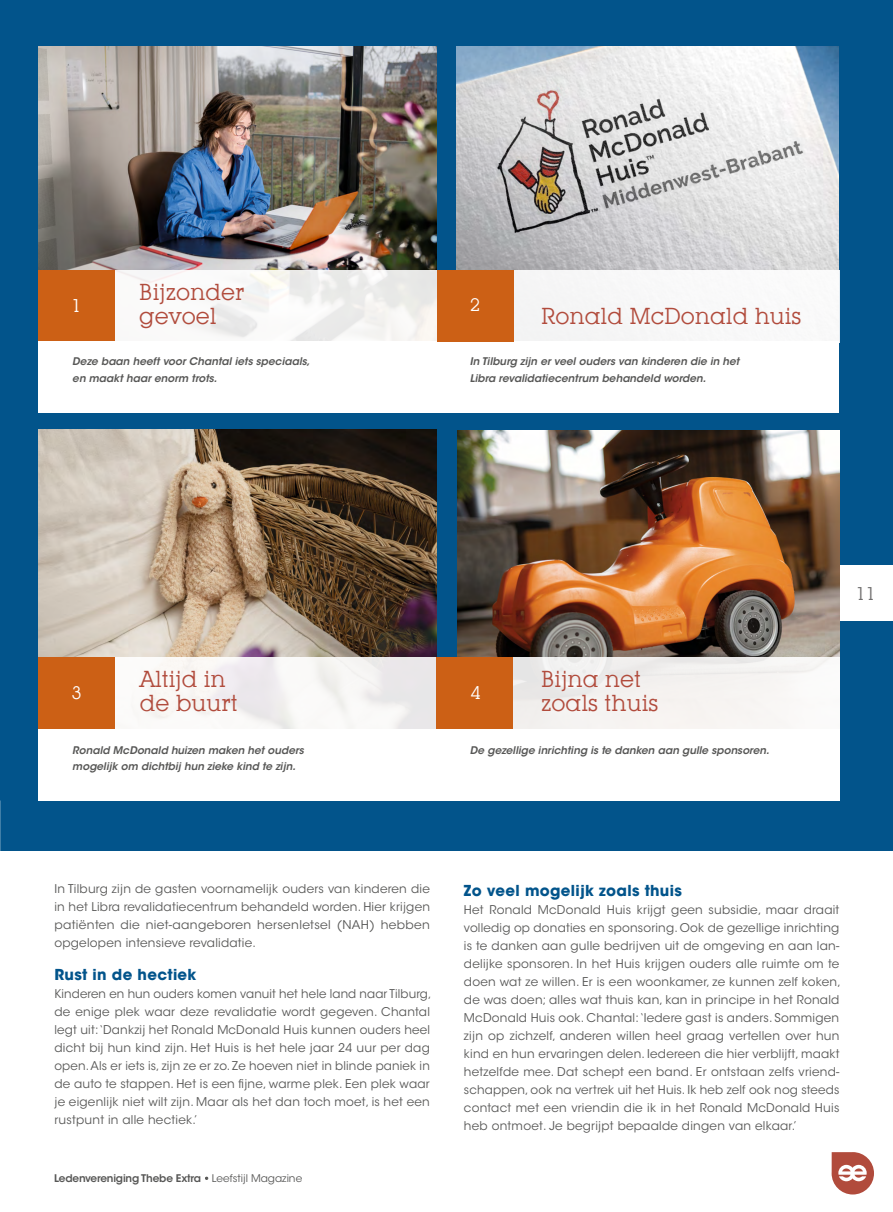
<style>
.page{position:relative;width:893px;height:1212px;background:#fff}
.page>*{position:absolute;margin:0;border:0;box-sizing:border-box;transform-origin:0 0}
.t1{font:22.5px/24px "Lubalin Graph IT Cby BT";color:#b14b3c}
.t2{font:18px "Lubalin Graph IT Cby BT";color:#fff}
.t3{font:18px "Lubalin Graph IT Cby BT";color:#706f6f}
.t4{font:700 15px "ITC Avant Garde Std";letter-spacing:.02em;color:#02548b}
.t5{font:12px/18px "ITC Avant Garde Std";letter-spacing:.02em;color:#575756}
.t6{font:italic 12px "ITC Avant Garde Std";letter-spacing:.02em;color:#575756}
.t7{font:italic 600 10.5px/16.5px "ITC Avant Garde Std";color:#575756}
.t8{font:600 10.5px "ITC Avant Garde Std";letter-spacing:-.015em;color:#575756}
.s1{font-weight:400}
</style>
<div class="page">
<div style="left:0;top:0;width:893px;height:850px;background:#02548b"></div>
<div style="left:839px;top:566px;width:54px;height:55px;background:#fff"></div>
<img style="left:458px;top:430px;width:381px;height:228px">
<div style="left:513px;top:658px;width:326px;height:72px;background:linear-gradient(to right,#eeeceb,#faf8f7)"></div>
<img style="left:456px;top:47px;width:383px;height:223px">
<div style="left:513px;top:270px;width:326px;height:72px;background:#f8f8f8"></div>
<img style="left:38px;top:47px;width:399px;height:223px">
<img style="left:38px;top:430px;width:399px;height:227px">
<div style="left:38px;top:657px;width:77px;height:73px;background:#cc6015"></div>
<div style="left:115px;top:657px;width:322px;height:73px;background:linear-gradient(to right,#fbf9f8,#edeced)"></div>
<div style="left:114px;top:270px;width:323px;height:72px;background:linear-gradient(to right,#fbfafa,#eeeeeb)"></div>
<div style="left:38px;top:270px;width:77px;height:72px;background:#cc6015"></div>
<div style="left:38px;top:341px;width:801px;height:72px;background:#fff"></div>
<div style="left:38px;top:729px;width:801px;height:72px;background:#fff"></div>
<hr style="left:0;top:315px;width:1px;height:538px;background:#000">
<svg style="left:832px;top:1152px;width:42px;height:42px"></svg>
<div style="left:437px;top:270px;width:76px;height:71px;background:#cc6015"></div>
<div style="left:436px;top:658px;width:77px;height:71px;background:#cc6015"></div>
<h2 class="t2" style="left:71px;top:294px;width:12px">1</h2>
<h1 class="t1" style="left:139px;top:280px;width:107px">Bijzonder gevoel</h1>
<h2 class="t2" style="left:470px;top:294px;width:12px">2</h2>
<h1 class="t1" style="left:541px;top:304px;width:262px">Ronald McDonald huis</h1>
<p class="t7" style="left:72px;top:353px;width:239px">Deze baan heeft voor Chantal iets speciaals, en maakt haar enorm trots.</p>
<p class="t7" style="left:470px;top:353px;width:271px">In Tilburg zijn er veel ouders van kinderen die in het<br>Libra revalidatiecentrum behandeld worden.</p>
<h2 class="t2" style="left:71px;top:682px;width:12px">3</h2>
<h1 class="t1" style="left:140px;top:667px;width:100px">Altijd in de buurt</h1>
<h2 class="t2" style="left:471px;top:682px;width:12px">4</h2>
<h1 class="t1" style="left:541px;top:667px;width:119px">Bijna net zoals thuis</h1>
<p class="t7" style="left:72px;top:742px;width:233px">Ronald McDonald huizen maken het ouders</p>
<p class="t7" style="left:470px;top:742px;width:301px">De gezellige inrichting is te danken aan gulle sponsoren.</p>
<p class="t7" style="left:72px;top:758px;width:225px">mogelijk om dichtbij hun zieke kind te zijn.</p>
<p class="t6" style="left:72px;top:752px;width:258px">cust ation res aut que pore quam endam.</p>
<h2 class="t3" style="left:856px;top:583px;width:22px">11</h2>
<p class="t5" style="left:54px;top:880px;width:377px;text-align:justify">In Tilburg zijn de gasten voornamelijk ouders van kinderen die in het Libra revalidatiecentrum behandeld worden. Hier krijgen patiënten die niet-aangeboren hersenletsel (NAH) hebben opgelopen intensieve revalidatie.</p>
<p class="t4" style="left:54px;top:965px;width:144px">Rust in de hectiek</p>
<p class="t5" style="left:54px;top:985px;width:378px">Kinderen en hun ouders komen vanuit het hele land naar Tilburg, de enige plek waar deze revalidatie wordt gegeven. Chantal legt uit: ‘Dankzij het Ronald McDonald Huis kunnen ouders heel dicht bij hun kind zijn. Het Huis is het hele jaar 24 uur per dag open. Als er iets is, zijn ze er zo. Ze hoeven niet in blinde paniek in de auto te stappen. Het is een fijne, warme plek. Een plek waar je eigenlijk niet wilt zijn. Maar als het dan toch moet, is het een rustpunt in alle hectiek.’</p>
<p class="t8" style="left:54px;top:1172px;width:250px">Ledenvereniging Thebe Extra <span class="s1">• Leefstijl Magazine</span></p>
<p class="t4" style="left:464px;top:880px;width:219px">Zo veel mogelijk zoals thuis</p>
<p class="t5" style="left:464px;top:900px;width:378px">Het Ronald McDonald Huis krijgt geen subsidie, maar draait volledig op donaties en sponsoring. Ook de gezellige inrichting is te danken aan gulle bedrijven uit de omgeving en aan lan&shy;delijke sponsoren. In het Huis krijgen ouders alle ruimte om te doen wat ze willen. Er is een woonkamer, ze kunnen zelf koken, de was doen; alles wat thuis kan, kan in principe in het Ronald McDonald Huis ook. Chantal: ‘Iedere gast is anders. Sommigen zijn op zichzelf, anderen willen heel graag vertellen over hun kind en hun ervaringen delen. Iedereen die hier verblijft, maakt hetzelfde mee. Dat schept een band. Er ontstaan zelfs vriend&shy;schappen, ook na vertrek uit het Huis. Ik heb zelf ook nog steeds contact met een vriendin die ik in het Ronald McDonald Huis heb ontmoet. Je begrijpt bepaalde dingen van elkaar.’</p>
</div>
